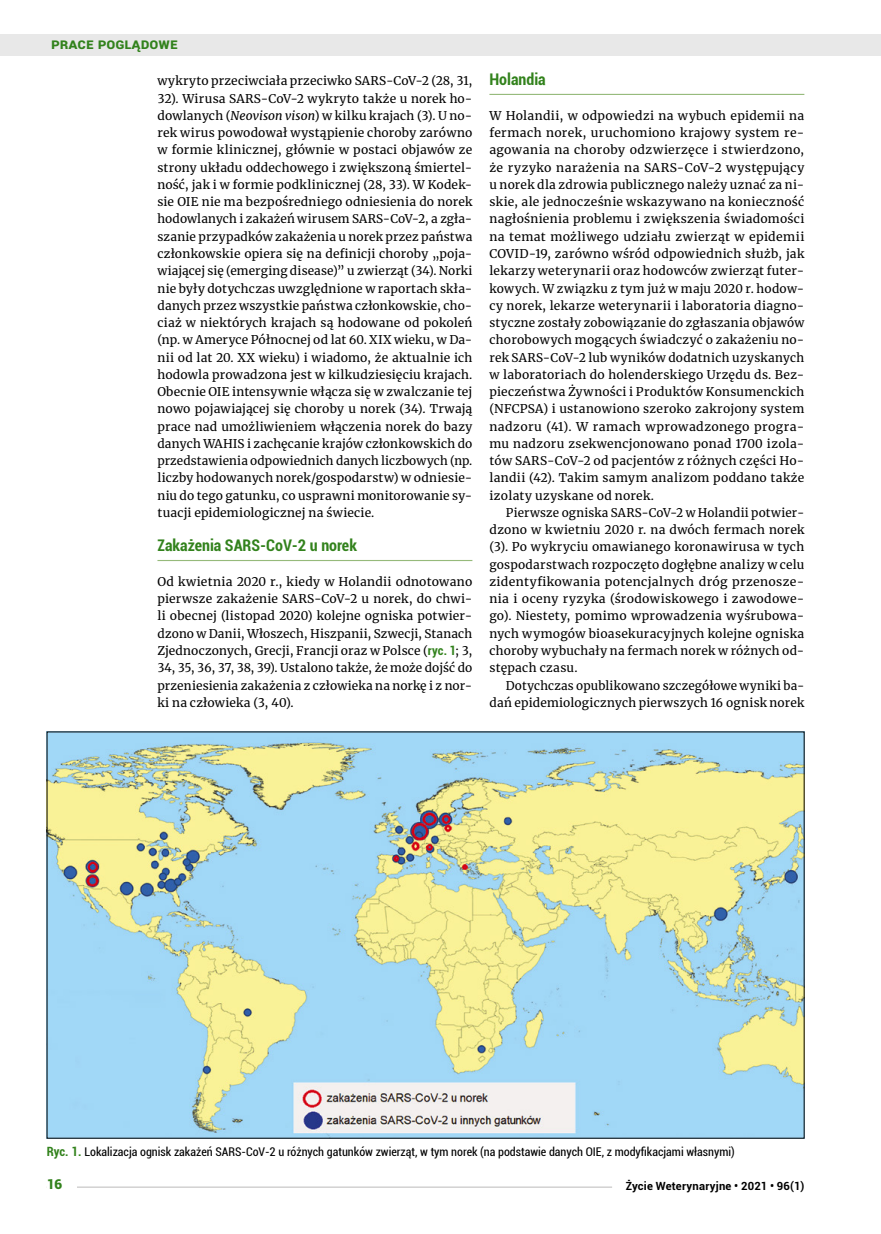
<style>
.page{position:relative;width:881px;height:1234px;background:#fff}
.page>*{position:absolute;margin:0;border:0;box-sizing:border-box;transform-origin:0 0}
.t1{font:700 condensed 16.05px "Roboto";color:#32821c}
.t2{font:700 15px "Roboto";color:#32821c}
.t3{font:900 13.5px "Roboto";color:#32821c}
.t4{font:12px/17.2px "Merriweather";letter-spacing:.02em;color:#000;text-align:justify}
.t5{font:condensed 12px "Roboto";color:#000}
.t6{font:700 11.25px "Roboto";letter-spacing:.02em;color:#000}
.s1{font-style:italic}
.s2{font-family:"Roboto";font-weight:700;font-stretch:condensed;font-size:12.75px;color:#32821c}
.s3{font-weight:700;font-size:12.75px;color:#32821c}
</style>
<div class="page">
<hr style="left:157px;top:560px;width:315px;height:1px;background:#96ba7b">
<hr style="left:489px;top:94px;width:315px;height:1px;background:#96ba7b">
<img style="left:49px;top:733px;width:753px;height:403px">
<div style="left:0;top:35px;width:880px;height:21px;background:#e8e8e8"></div>
<hr style="left:47px;top:1186px;width:565px;height:1px;background:#d2d1d1">
<div style="left:47px;top:1178px;width:30px;height:15px;background:#fff"></div>
<p class="t2" style="left:51px;top:33px;width:128px">Prace poglądowe</p>
<p class="t4" style="left:157px;top:72px;width:316px">wykryto przeciwciała przeciwko SARS-CoV-2 (28, 31, 32). Wirusa SARS-CoV-2 wykryto także u norek ho&shy;dowlanych (<span class="s1">Neovison vison</span>) w kilku krajach (3). U no&shy;rek wirus powodował wystąpienie choroby zarówno w formie klinicznej, głównie w postaci objawów ze strony układu oddechowego i zwiększoną śmiertel&shy;ność, jak i w formie podklinicznej (28, 33). W Kodek&shy;sie OIE nie ma bezpośredniego odniesienia do norek hodowlanych i zakażeń wirusem SARS-CoV-2, a zgła&shy;szanie przypadków zakażenia u norek przez państwa członkowskie opiera się na definicji choroby „poja&shy;wiającej się (emerging disease)” u zwierząt (34). Norki nie były dotychczas uwzględnione w raportach skła&shy;danych przez wszystkie państwa członkowskie, cho&shy;ciaż w niektórych krajach są hodowane od pokoleń (np. w Ameryce Północnej od lat 60. XIX wieku, w Da&shy;nii od lat 20. XX wieku) i wiadomo, że aktualnie ich hodowla prowadzona jest w kilkudziesięciu krajach.<br>Obecnie OIE intensywnie włącza się w zwalczanie tej nowo pojawiającej się choroby u norek (34). Trwają prace nad umożliwieniem włączenia norek do bazy danych WAHIS i zachęcanie krajów członkowskich do przedstawienia odpowiednich danych liczbowych (np. liczby hodowanych norek/gospodarstw) w odniesie&shy;niu do tego gatunku, co usprawni monitorowanie sy&shy;tuacji epidemiologicznej na świecie.</p>
<h1 class="t1" style="left:157px;top:534px;width:201px">Zakażenia SARS-CoV-2 u norek</h1>
<p class="t4" style="left:157px;top:572px;width:316px">Od kwietnia 2020 r., kiedy w Holandii odnotowano pierwsze zakażenie SARS-CoV-2 u norek, do chwi&shy;li obecnej (listopad 2020) kolejne ogniska potwier&shy;dzono w Danii, Włoszech, Hiszpanii, Szwecji, Stanach Zjednoczonych, Grecji, Francji oraz w Polsce (<span class="s2">ryc. 1</span>; 3, 34, 35, 36, 37, 38, 39). Ustalono także, że może dojść do przeniesienia zakażenia z człowieka na norkę i z nor&shy;ki na człowieka (3, 40).</p>
<h1 class="t1" style="left:489px;top:68px;width:58px">Holandia</h1>
<p class="t4" style="left:489px;top:106px;width:316px">W Holandii, w odpowiedzi na wybuch epidemii na fermach norek, uruchomiono krajowy system re&shy;agowania na choroby odzwierzęce i stwierdzono, że ryzyko narażenia na SARS-CoV-2 występujący u norek dla zdrowia publicznego należy uznać za ni&shy;skie, ale jednocześnie wskazywano na konieczność nagłośnienia problemu i zwiększenia świadomości na temat możliwego udziału zwierząt w epidemii COVID-19, zarówno wśród odpowiednich służb, jak lekarzy weterynarii oraz hodowców zwierząt futer&shy;kowych. W związku z tym już w maju 2020 r. hodow&shy;cy norek, lekarze weterynarii i laboratoria diagno&shy;styczne zostały zobowiązanie do zgłaszania objawów chorobowych mogących świadczyć o zakażeniu no&shy;rek SARS-CoV-2 lub wyników dodatnich uzyskanych w laboratoriach do holenderskiego Urzędu ds. Bez&shy;pieczeństwa Żywności i Produktów Konsumenckich (NFCPSA) i ustanowiono szeroko zakrojony system nadzoru (41). W ramach wprowadzonego progra&shy;mu nadzoru zsekwencjonowano ponad 1700 izola&shy;tów SARS-CoV-2 od pacjentów z różnych części Ho&shy;landii (42). Takim samym analizom poddano także izolaty uzyskane od norek.</p>
<p class="t4" style="left:489px;top:503px;width:316px;text-indent:16px">Pierwsze ogniska SARS-CoV-2 w Holandii potwier&shy;dzono w kwietniu 2020 r. na dwóch fermach norek (3). Po wykryciu omawianego koronawirusa w tych gospodarstwach rozpoczęto dogłębne analizy w celu zidentyfikowania potencjalnych dróg przenosze&shy;nia i oceny ryzyka (środowiskowego i zawodowe&shy;go). Niestety, pomimo wprowadzenia wyśrubowa&shy;nych wymogów bioasekuracyjnych kolejne ogniska choroby wybuchały na fermach norek w różnych od&shy;stępach czasu.</p>
<p class="t4" style="left:489px;top:676px;width:316px;text-align:right">Dotychczas opublikowano szczegółowe wyniki ba&shy;dań epidemiologicznych pierwszych 16 ognisk norek</p>
<p class="t5" style="left:47px;top:1142px;width:689px"><span class="s3">Ryc. 1.</span> Lokalizacja ognisk zakażeń SARS-CoV-2 u różnych gatunków zwierząt, w tym norek (na podstawie danych OIE, z modyfikacjami własnymi)</p>
<p class="t3" style="left:47px;top:1174px;width:17px">16</p>
<p class="t6" style="left:625px;top:1177px;width:180px">Życie Weterynaryjne • 2021 • 96(1)</p>
</div>
